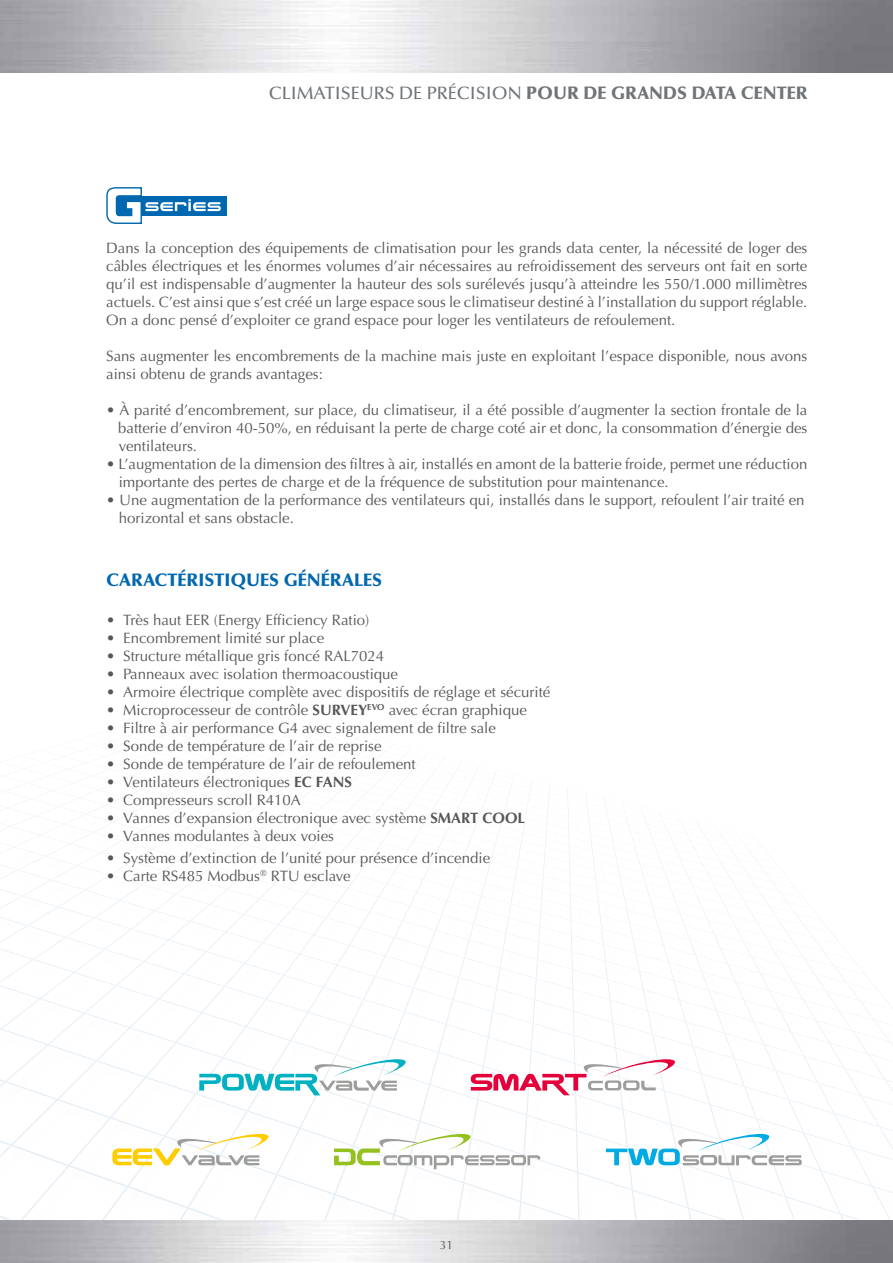
<style>
.page{position:relative;width:893px;height:1263px;background:#fff}
.page>*{position:absolute;margin:0;border:0;box-sizing:border-box;transform-origin:0 0}
.t1{font:500 18px "Optima LT Std";color:#6f7478}
.t2{font:900 18px "Optima LT Std";color:#0068b0}
.t3{font:15px/18px "Optima LT Std";color:#575756}
.t4{font:12px "Optima LT Std";color:#575756}
.s1{font-weight:900}
.s2{font-weight:700}
</style>
<div class="page">
<svg style="left:19px;top:932px;width:93px;height:288px"></svg>
<img style="left:0;top:762px;width:19px;height:458px">
<div style="left:114px;top:196px;width:112px;height:19px;background:#0068b0"></div>
<svg style="left:106px;top:187px;width:115px;height:37px"></svg>
<svg style="left:112px;top:779px;width:781px;height:441px"></svg>
<p class="t1" style="left:269px;top:83px;width:541px">CLIMATISEURS DE PRÉCISION <span class="s1">POUR DE GRANDS DATA CENTER</span></p>
<p class="t3" style="left:106px;top:239px;width:703px;text-align:justify">Dans la conception des équipements de climatisation pour les grands data center, la nécessité de loger des câbles électriques et les énormes volumes d’air nécessaires au refroidissement des serveurs ont fait en sorte qu’il est indispensable d’augmenter la hauteur des sols surélevés jusqu’à atteindre les 550/1.000 millimètres actuels. C’est ainsi que s’est créé un large espace sous le climatiseur destiné à l’installation du support réglable.<br>On a donc pensé d’exploiter ce grand espace pour loger les ventilateurs de refoulement.</p>
<p class="t3" style="left:106px;top:347px;width:703px">Sans augmenter les encombrements de la machine mais juste en exploitant l’espace disponible, nous avons ainsi obtenu de grands avantages:</p>
<p class="t3" style="left:118px;top:401px;width:691px;text-align:justify;text-indent:-12px">• À parité d’encombrement, sur place, du climatiseur, il a été possible d’augmenter la section frontale de la batterie d’environ 40-50%, en réduisant la perte de charge coté air et donc, la consommation d’énergie des ventilateurs.</p>
<p class="t3" style="left:119px;top:455px;width:690px;text-indent:-13px">• L’augmentation de la dimension des filtres à air, installés en amont de la batterie froide, permet une réduction importante des pertes de charge et de la fréquence de substitution pour maintenance.</p>
<p class="t3" style="left:119px;top:491px;width:687px;text-indent:-13px">• Une augmentation de la performance des ventilateurs qui, installés dans le support, refoulent l’air traité en horizontal et sans obstacle.</p>
<p class="t2" style="left:106px;top:570px;width:277px">CARACTÉRISTIQUES GÉNÉRALES</p>
<p class="t3" style="left:106px;top:611px;width:265px">• Très haut EER (Energy Efficiency Ratio)</p>
<p class="t3" style="left:106px;top:629px;width:219px">• Encombrement limité sur place</p>
<p class="t3" style="left:106px;top:647px;width:279px">• Structure métallique gris foncé RAL7024</p>
<p class="t3" style="left:106px;top:665px;width:293px">• Panneaux avec isolation thermoacoustique</p>
<p class="t3" style="left:106px;top:683px;width:445px">• Armoire électrique complète avec dispositifs de réglage et sécurité</p>
<p class="t3" style="left:106px;top:701px;width:422px">• Microprocesseur de contrôle <span class="s2">SURVEY</span><sup>EVO</sup> avec écran graphique</p>
<p class="t3" style="left:106px;top:719px;width:391px">• Filtre à air performance G4 avec signalement de filtre sale</p>
<p class="t3" style="left:106px;top:737px;width:277px">• Sonde de température de l’air de reprise</p>
<p class="t3" style="left:106px;top:755px;width:311px">• Sonde de température de l’air de refoulement</p>
<p class="t3" style="left:106px;top:773px;width:247px">• Ventilateurs électroniques <span class="s2">EC FANS</span></p>
<p class="t3" style="left:106px;top:791px;width:196px">• Compresseurs scroll R410A</p>
<p class="t3" style="left:106px;top:809px;width:420px">• Vannes d’expansion électronique avec système <span class="s2">SMART COOL</span></p>
<p class="t3" style="left:106px;top:827px;width:229px">• Vannes modulantes à deux voies</p>
<p class="t3" style="left:106px;top:849px;width:385px">• Système d’extinction de l’unité pour présence d’incendie</p>
<p class="t3" style="left:106px;top:867px;width:246px">• Carte RS485 Modbus<sup>®</sup> RTU esclave</p>
<p class="t4" style="left:440px;top:1238px;width:15px">31</p>
</div>
